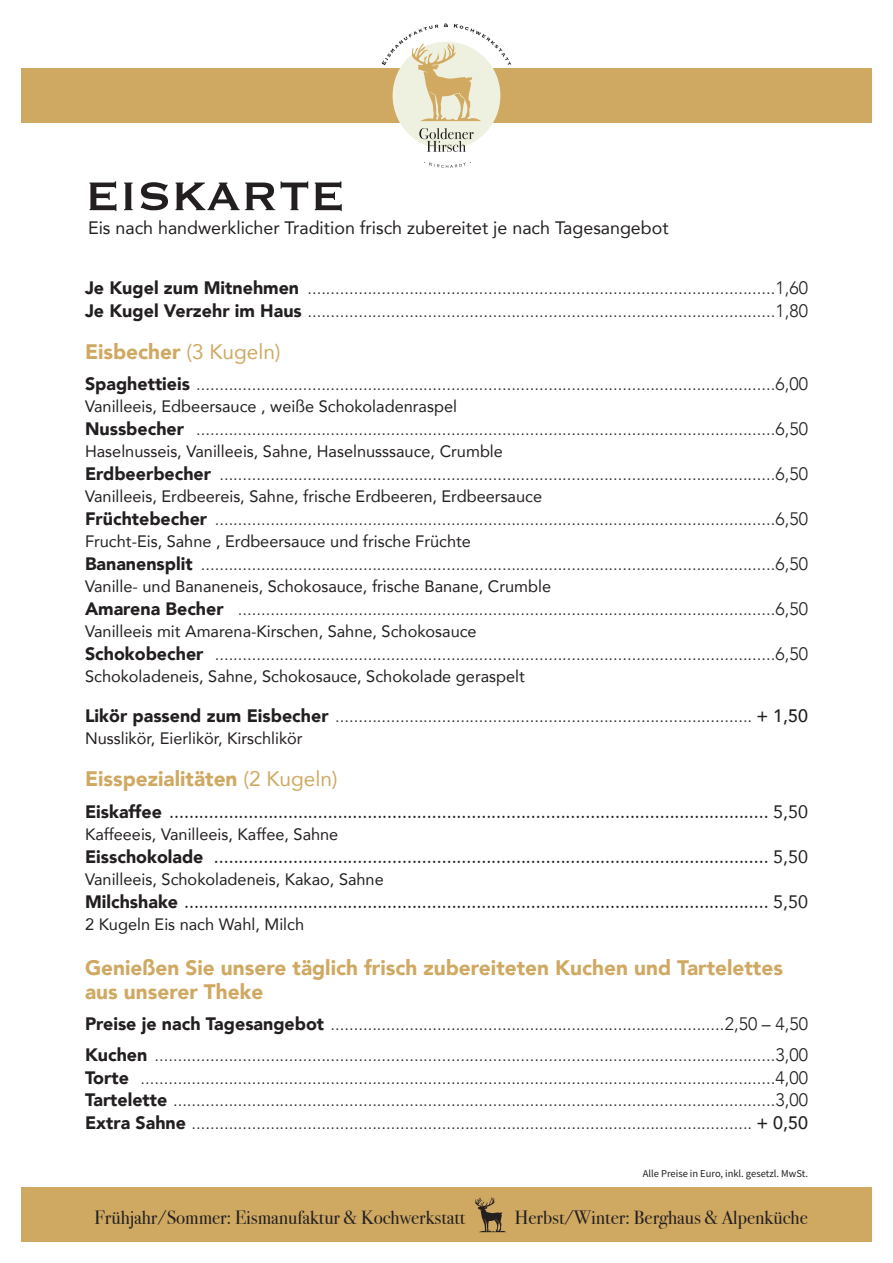
<style>
.page{position:relative;width:893px;height:1263px;background:#fff}
.page>*{position:absolute;margin:0;border:0;box-sizing:border-box;transform-origin:0 0}
.t1{font:52.5px "Copperplate";color:#231f20}
.t2{font:900 21px/24px "Avenir";color:#cfa962}
.t3{font:19.2px "Bodoni Svty Two OSITCTT";color:#231f20}
.t4{font:300 18px/22.5px "Avenir";color:#231f20}
.t5{font:18px "Avenir";color:#231f20}
.t6{font:16.5px "Avenir";color:#231f20}
.t7{font:10.5px "Source Sans Variable";color:#231f20}
.s1{font-weight:900}
.s2{font-weight:400}
.s3{font-weight:500}
</style>
<div class="page">
<div style="left:21px;top:1188px;width:851px;height:54px;background:#cfa962"></div>
<svg style="left:475px;top:1197px;width:31px;height:35px"></svg>
<div style="left:21px;top:69px;width:851px;height:54px;background:#cfa962"></div>
<div style="left:393px;top:42px;width:107px;height:107px;background:#eff1e0;border-radius:50%"></div>
<svg style="left:419px;top:128px;width:55px;height:24px"></svg>
<svg style="left:382px;top:23px;width:129px;height:98px"></svg>
<svg style="left:424px;top:162px;width:47px;height:6px"></svg>
<h1 class="t1" style="left:85px;top:162px;width:261px">EISKARTE</h1>
<p class="t5" style="left:88px;top:213px;width:582px">Eis nach handwerklicher Tradition frisch zubereitet je nach Tagesangebot</p>
<p class="t4" style="left:85px;top:277px;width:724px"><span class="s1">Je Kugel zum Mitnehmen</span> .....................................................................................................1,60<br><span class="s1">Je Kugel Verzehr im Haus</span> .....................................................................................................1,80</p>
<p class="t2" style="left:85px;top:339px;width:197px">Eisbecher <span class="s2">(3 Kugeln)</span></p>
<p class="t4" style="left:85px;top:372px;width:724px"><span class="s1">Spaghettieis</span> .............................................................................................................................6,00</p>
<p class="t6" style="left:85px;top:393px;width:373px">Vanilleeis, Edbeersauce , weiße Schokoladenraspel</p>
<p class="t4" style="left:85px;top:417px;width:724px"><span class="s1">Nussbecher</span> .............................................................................................................................6,50</p>
<p class="t6" style="left:85px;top:438px;width:419px">Haselnusseis, Vanilleeis, Sahne, Haselnusssauce, Crumble</p>
<p class="t4" style="left:85px;top:462px;width:724px"><span class="s1">Erdbeerbecher</span> ........................................................................................................................6,50</p>
<p class="t6" style="left:85px;top:483px;width:459px">Vanilleeis, Erdbeereis, Sahne, frische Erdbeeren, Erdbeersauce</p>
<p class="t4" style="left:85px;top:507px;width:724px"><span class="s1">Früchtebecher</span> .........................................................................................................................6,50</p>
<p class="t6" style="left:85px;top:528px;width:387px">Frucht-Eis, Sahne , Erdbeersauce und frische Früchte</p>
<p class="t4" style="left:85px;top:552px;width:724px"><span class="s1">Bananensplit</span> ............................................................................................................................6,50</p>
<p class="t6" style="left:85px;top:573px;width:468px">Vanille- und Bananeneis, Schokosauce, frische Banane, Crumble</p>
<p class="t4" style="left:85px;top:597px;width:724px"><span class="s1">Amarena Becher</span> ....................................................................................................................6,50</p>
<p class="t6" style="left:85px;top:618px;width:393px">Vanilleeis mit Amarena-Kirschen, Sahne, Schokosauce</p>
<p class="t4" style="left:85px;top:642px;width:724px"><span class="s1">Schokobecher</span> .........................................................................................................................6,50</p>
<p class="t6" style="left:85px;top:663px;width:441px">Schokoladeneis, Sahne, Schokosauce, Schokolade geraspelt</p>
<p class="t4" style="left:85px;top:704px;width:724px"><span class="s1">Likör passend zum Eisbecher</span> .......................................................................................... <span class="s3">+ 1,50</span></p>
<p class="t6" style="left:85px;top:725px;width:219px">Nusslikör, Eierlikör, Kirschlikör</p>
<p class="t2" style="left:85px;top:767px;width:254px">Eisspezialitäten <span class="s2">(2 Kugeln)</span></p>
<p class="t5" style="left:85px;top:797px;width:724px"><span class="s1">Eiskaffee</span> ......................................................................................................................... 5,50</p>
<p class="t6" style="left:85px;top:821px;width:255px">Kaffeeeis, Vanilleeis, Kaffee, Sahne</p>
<p class="t5" style="left:85px;top:842px;width:724px"><span class="s1">Eisschokolade</span> ................................................................................................................ 5,50</p>
<p class="t6" style="left:85px;top:866px;width:300px">Vanilleeis, Schokoladeneis, Kakao, Sahne</p>
<p class="t5" style="left:85px;top:887px;width:724px"><span class="s1">Milchshake</span> ...................................................................................................................... 5,50</p>
<p class="t6" style="left:85px;top:911px;width:221px">2 Kugeln Eis nach Wahl, Milch</p>
<p class="t2" style="left:85px;top:955px;width:699px">Genießen Sie unsere täglich frisch zubereiteten Kuchen und Tartelettes aus unserer Theke</p>
<p class="t4" style="left:85px;top:1008px;width:724px;line-height:31px"><span class="s1">Preise je nach Tagesangebot</span> .....................................................................................2,50 – 4,50<br><span class="s1">Kuchen</span> ......................................................................................................................................3,00</p>
<p class="t4" style="left:85px;top:1066px;width:724px;text-align:justify"><span class="s1">Torte</span> .........................................................................................................................................4,00<br><span class="s1">Tartelette</span> ..................................................................................................................................3,00<br><span class="s1">Extra Sahne</span> ......................................................................................................................... <span class="s3">+ 0,50</span></p>
<p class="t7" style="left:643px;top:1167px;width:167px">Alle Preise in Euro, inkl. gesetzl. MwSt.</p>
<p class="t3" style="left:95px;top:1206px;width:372px">Frühjahr/Sommer: Eismanufaktur &amp; Kochwerkstatt</p>
<p class="t3" style="left:515px;top:1206px;width:294px">Herbst/Winter: Berghaus &amp; Alpenküche</p>
</div>
